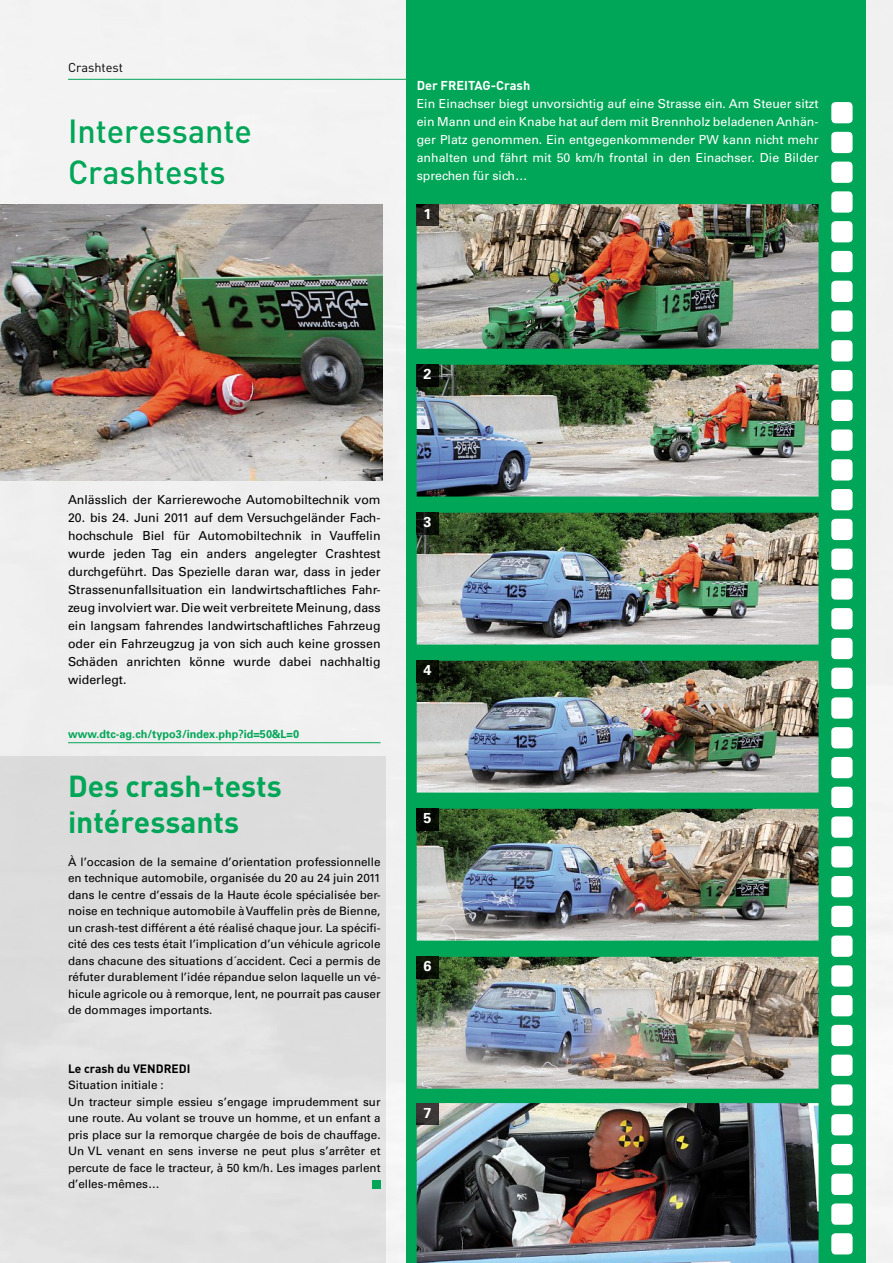
<style>
.page{position:relative;width:893px;height:1263px;background:#fff}
.page>*{position:absolute;margin:0;border:0;box-sizing:border-box;transform-origin:0 0}
.t1{font:33px/40.5px "DIN Medium OV QJSHLB";color:#00a657}
.t2{font:30px/36px "DIN Bold OV SJSHLB";color:#00a657}
.t3{font:14.4px "Univers Bold OV RJSHLB";color:#fff}
.t4{font:12.75px "DIN Bold OV SJSHLB";color:#fff}
.t5{font:12.75px "DIN Regular OV TJSHLB";color:#000}
.t6{font:12.3px/18px "Univers OV WJSHLB";color:#000;text-align:justify}
.t7{font:12.3px/18px "Univers OV WJSHLB";color:#fff;text-align:justify}
.t8{font:12px "DIN Bold OV SJSHLB";color:#000}
.t9{font:11.7px/16.5px "Univers OV WJSHLB";color:#000;text-align:justify}
.t10{font:11.25px "Univers Bold OV RJSHLB";color:#00a657}
</style>
<div class="page">
<div style="left:0;top:0;width:406px;height:790px;background:#f1f1f1"></div>
<img style="left:865px;top:0;width:28px;height:39px">
<img style="left:865px;top:39px;width:28px;height:1224px">
<div style="left:0;top:757px;width:386px;height:506px;background:#ddd"></div>
<div style="left:406px;top:0;width:459px;height:1263px;background:#00a657"></div>
<div style="left:372px;top:1180px;width:9px;height:8px;background:#00a657"></div>
<img style="left:417px;top:204px;width:402px;height:145px">
<img style="left:417px;top:204px;width:21px;height:21px">
<img style="left:417px;top:1103px;width:402px;height:160px">
<img style="left:417px;top:1103px;width:21px;height:21px">
<img style="left:417px;top:365px;width:402px;height:131px">
<img style="left:417px;top:365px;width:21px;height:21px">
<img style="left:417px;top:513px;width:402px;height:131px">
<img style="left:417px;top:513px;width:21px;height:21px">
<img style="left:417px;top:661px;width:402px;height:131px">
<img style="left:417px;top:661px;width:21px;height:21px">
<img style="left:417px;top:809px;width:402px;height:132px">
<img style="left:417px;top:809px;width:21px;height:21px">
<img style="left:417px;top:957px;width:402px;height:132px">
<img style="left:417px;top:957px;width:21px;height:21px">
<div style="left:831px;top:429px;width:22px;height:22px;background:#fff;border-radius:4px"></div>
<div style="left:831px;top:400px;width:22px;height:21px;background:#fff;border-radius:4px"></div>
<div style="left:831px;top:370px;width:22px;height:21px;background:#fff;border-radius:4px"></div>
<div style="left:831px;top:340px;width:22px;height:21px;background:#fff;border-radius:4px"></div>
<div style="left:831px;top:310px;width:22px;height:22px;background:#fff;border-radius:4px"></div>
<div style="left:831px;top:281px;width:22px;height:21px;background:#fff;border-radius:4px"></div>
<div style="left:831px;top:251px;width:22px;height:21px;background:#fff;border-radius:4px"></div>
<div style="left:831px;top:221px;width:22px;height:21px;background:#fff;border-radius:4px"></div>
<div style="left:831px;top:191px;width:22px;height:22px;background:#fff;border-radius:4px"></div>
<div style="left:831px;top:162px;width:22px;height:21px;background:#fff;border-radius:4px"></div>
<div style="left:831px;top:132px;width:22px;height:21px;background:#fff;border-radius:4px"></div>
<div style="left:831px;top:102px;width:22px;height:21px;background:#fff;border-radius:4px"></div>
<div style="left:831px;top:816px;width:22px;height:22px;background:#fff;border-radius:4px"></div>
<div style="left:831px;top:787px;width:22px;height:21px;background:#fff;border-radius:4px"></div>
<div style="left:831px;top:757px;width:22px;height:21px;background:#fff;border-radius:4px"></div>
<div style="left:831px;top:727px;width:22px;height:21px;background:#fff;border-radius:4px"></div>
<div style="left:831px;top:697px;width:22px;height:22px;background:#fff;border-radius:4px"></div>
<div style="left:831px;top:668px;width:22px;height:21px;background:#fff;border-radius:4px"></div>
<div style="left:831px;top:638px;width:22px;height:21px;background:#fff;border-radius:4px"></div>
<div style="left:831px;top:608px;width:22px;height:21px;background:#fff;border-radius:4px"></div>
<div style="left:831px;top:578px;width:22px;height:22px;background:#fff;border-radius:4px"></div>
<div style="left:831px;top:549px;width:22px;height:21px;background:#fff;border-radius:4px"></div>
<div style="left:831px;top:519px;width:22px;height:21px;background:#fff;border-radius:4px"></div>
<div style="left:831px;top:489px;width:22px;height:21px;background:#fff;border-radius:4px"></div>
<div style="left:831px;top:459px;width:22px;height:21px;background:#fff;border-radius:4px"></div>
<div style="left:831px;top:1203px;width:22px;height:22px;background:#fff;border-radius:4px"></div>
<div style="left:831px;top:1174px;width:22px;height:21px;background:#fff;border-radius:4px"></div>
<div style="left:831px;top:1233px;width:22px;height:21px;background:#fff;border-radius:4px"></div>
<div style="left:831px;top:1144px;width:22px;height:21px;background:#fff;border-radius:4px"></div>
<div style="left:831px;top:1114px;width:22px;height:21px;background:#fff;border-radius:4px"></div>
<div style="left:831px;top:1084px;width:22px;height:22px;background:#fff;border-radius:4px"></div>
<div style="left:831px;top:1054px;width:22px;height:22px;background:#fff;border-radius:4px"></div>
<div style="left:831px;top:1025px;width:22px;height:21px;background:#fff;border-radius:4px"></div>
<div style="left:831px;top:995px;width:22px;height:21px;background:#fff;border-radius:4px"></div>
<div style="left:831px;top:965px;width:22px;height:21px;background:#fff;border-radius:4px"></div>
<div style="left:831px;top:935px;width:22px;height:22px;background:#fff;border-radius:4px"></div>
<div style="left:831px;top:906px;width:22px;height:21px;background:#fff;border-radius:4px"></div>
<div style="left:831px;top:876px;width:22px;height:21px;background:#fff;border-radius:4px"></div>
<div style="left:831px;top:846px;width:22px;height:21px;background:#fff;border-radius:4px"></div>
<img style="left:0;top:204px;width:383px;height:276px">
<hr style="left:68px;top:79px;width:787px;height:1px;background:#00a657">
<hr style="left:68px;top:742px;width:313px;height:1px;background:#00a657">
<p class="t5" style="left:68px;top:60px;width:56px">Crashtest</p>
<h1 class="t1" style="left:68px;top:111px;width:185px">Interessante<br>Crashtests</h1>
<p class="t4" style="left:417px;top:80px;width:115px">Der FREITAG-Crash</p>
<p class="t7" style="left:417px;top:94px;width:403px">Ein Einachser biegt unvorsichtig auf eine Strasse ein. Am Steuer sitzt ein Mann und ein Knabe hat auf dem mit Brennholz beladenen Anhän&shy;ger Platz genommen. Ein entgegenkommender PW kann nicht mehr anhalten und fährt mit 50 km/h frontal in den Einachser. Die Bilder sprechen für sich…</p>
<p class="t3" style="left:424px;top:208px;width:9px">1</p>
<p class="t3" style="left:424px;top:369px;width:9px">2</p>
<p class="t6" style="left:68px;top:491px;width:314px">Anlässlich der Karrierewoche Automobiltechnik vom</p>
<p class="t6" style="left:68px;top:509px;width:314px">20. bis 24. Juni 2011 auf dem Versuchgeländer Fach&shy;hochschule Biel für Automobiltechnik in Vauffelin wurde jeden Tag ein anders angelegter Crashtest durchgeführt. Das Spezielle daran war, dass in jeder Strassenunfallsituation ein landwirtschaftliches Fahr&shy;zeug involviert war. Die weit verbreitete Meinung, dass ein langsam fahrendes landwirtschaftliches Fahrzeug oder ein Fahrzeugzug ja von sich auch keine grossen Schäden anrichten könne wurde dabei nachhaltig widerlegt.</p>
<p class="t10" style="left:68px;top:730px;width:233px">www.dtc-ag.ch/typo3/index.php?id=50&amp;L=0</p>
<h2 class="t2" style="left:68px;top:771px;width:215px">Des crash-tests intéressants</h2>
<p class="t9" style="left:68px;top:853px;width:314px">À l’occasion de la semaine d’orientation professionnelle en technique automobile, organisée du 20 au 24 juin 2011 dans le centre d’essais de la Haute école spécialisée ber&shy;noise en technique automobile àVauffelin près de Bienne, un crash-test différent a été réalisé chaque jour. La spécifi&shy;cité des ces tests était l’implication d’un véhicule agricole dans chacune des situations d´accident. Ceci a permis de réfuter durablement l’idée répandue selon laquelle un vé&shy;hicule agricole ou à remorque, lent, ne pourrait pas causer de dommages importants.</p>
<p class="t8" style="left:68px;top:1064px;width:124px">Le crash du VENDREDI</p>
<p class="t9" style="left:68px;top:1077px;width:314px;text-align:left">Situation initiale :<br>Un tracteur simple essieu s’engage imprudemment sur une route. Au volant se trouve un homme, et un enfant a pris place sur la remorque chargée de bois de chauffage.<br>Un VL venant en sens inverse ne peut plus s’arrêter et percute de face le tracteur, à 50 km/h. Les images parlent d’elles-mêmes…</p>
<p class="t3" style="left:424px;top:517px;width:9px">3</p>
<p class="t3" style="left:424px;top:665px;width:9px">4</p>
<p class="t3" style="left:424px;top:813px;width:9px">5</p>
<p class="t3" style="left:424px;top:961px;width:9px">6</p>
<p class="t3" style="left:424px;top:1107px;width:9px">7</p>
</div>
